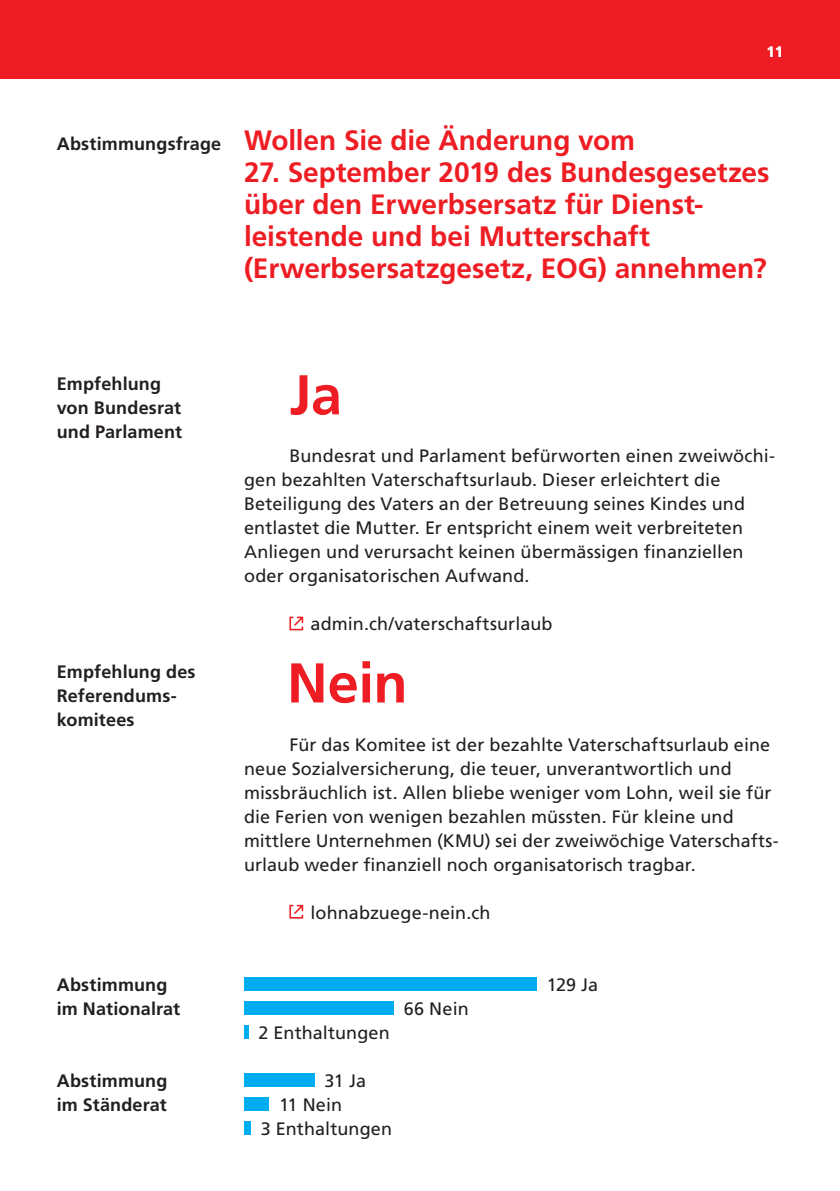
<style>
.page{position:relative;width:840px;height:1191px;background:#fff}
.page>*{position:absolute;margin:0;border:0;box-sizing:border-box;transform-origin:0 0}
.t1{font:700 56px "Frutiger LT Pro";letter-spacing:-.005em;color:#ee1d23}
.t2{font:700 28px/32px "Frutiger LT Pro";letter-spacing:-.005em;color:#ee1d23}
.t3{font:18px/24px "Frutiger LT Pro";letter-spacing:.005em;color:#231f20}
.t4{font:700 18px/24px "Frutiger LT Pro";letter-spacing:.01em;color:#231f20}
.t5{font:700 15px "Frutiger LT Pro";color:#fff}
</style>
<div class="page">
<div style="left:0;top:0;width:839px;height:78px;background:#ee1d23"></div>
<svg style="left:289px;top:616px;width:14px;height:14px"></svg>
<svg style="left:289px;top:904px;width:14px;height:14px"></svg>
<div style="left:244px;top:977px;width:292px;height:13px;background:#00aeef"></div>
<div style="left:244px;top:1001px;width:149px;height:13px;background:#00aeef"></div>
<hr style="left:244px;top:1025px;width:4px;height:13px;background:#00aeef">
<div style="left:244px;top:1073px;width:70px;height:13px;background:#00aeef"></div>
<div style="left:244px;top:1097px;width:25px;height:13px;background:#00aeef"></div>
<div style="left:244px;top:1121px;width:7px;height:13px;background:#00aeef"></div>
<p class="t5" style="left:766px;top:46px;width:18px">11</p>
<h3 class="t4" style="left:57px;top:134px;width:166px">Abstimmungsfrage</h3>
<p class="t2" style="left:244px;top:127px;width:392px">Wollen Sie die Änderung vom</p>
<p class="t2" style="left:244px;top:159px;width:527px">27. September 2019 des Bundesgesetzes über den Erwerbsersatz für Dienst&shy;leistende und bei Mutterschaft (Erwerbs ersatz gesetz, EOG) annehmen?</p>
<h3 class="t4" style="left:57px;top:374px;width:127px">Empfehlung von Bundesrat und Parlament</h3>
<h3 class="t4" style="left:57px;top:662px;width:140px">Empfehlung des<br>Referendums&shy;komitees</h3>
<h3 class="t4" style="left:57px;top:974px;width:125px">Abstimmung im Nationalrat</h3>
<h3 class="t4" style="left:57px;top:1070px;width:112px">Abstimmung im Ständerat</h3>
<p class="t1" style="left:289px;top:373px;width:54px">Ja</p>
<p class="t3" style="left:244px;top:444px;width:532px;text-indent:45px">Bundesrat und Parlament befürworten einen zweiwöchi&shy;gen bezahlten Vaterschaftsurlaub. Dieser erleichtert die Beteiligung des Vaters an der Betreuung seines Kindes und entlastet die Mutter. Er entspricht einem weit verbreiteten Anliegen und verursacht keinen übermässigen finanziellen oder organisatorischen Aufwand.</p>
<p class="t3" style="left:310px;top:612px;width:243px">admin.ch/vaterschaftsurlaub</p>
<p class="t1" style="left:287px;top:661px;width:122px">Nein</p>
<p class="t3" style="left:244px;top:732px;width:536px;text-indent:45px">Für das Komitee ist der bezahlte Vaterschaftsurlaub eine neue Sozialversicherung, die teuer, unverantwortlich und missbräuchlich ist. Allen bliebe weniger vom Lohn, weil sie für die Ferien von wenigen bezahlen müssten. Für kleine und mittlere Unternehmen (KMU) sei der zweiwöchige Vaterschafts&shy;urlaub weder finanziell noch organisatorisch tragbar.</p>
<p class="t3" style="left:310px;top:900px;width:181px">lohnabzuege-nein.ch</p>
<p class="t3" style="left:258px;top:1020px;width:133px">2 Enthaltungen</p>
<p class="t3" style="left:324px;top:1068px;width:43px">31 Ja</p>
<p class="t3" style="left:279px;top:1092px;width:65px">11 Nein</p>
<p class="t3" style="left:261px;top:1116px;width:133px">3 Enthaltungen</p>
<p class="t3" style="left:403px;top:996px;width:66px">66 Nein</p>
<p class="t3" style="left:546px;top:972px;width:53px">129 Ja</p>
</div>
